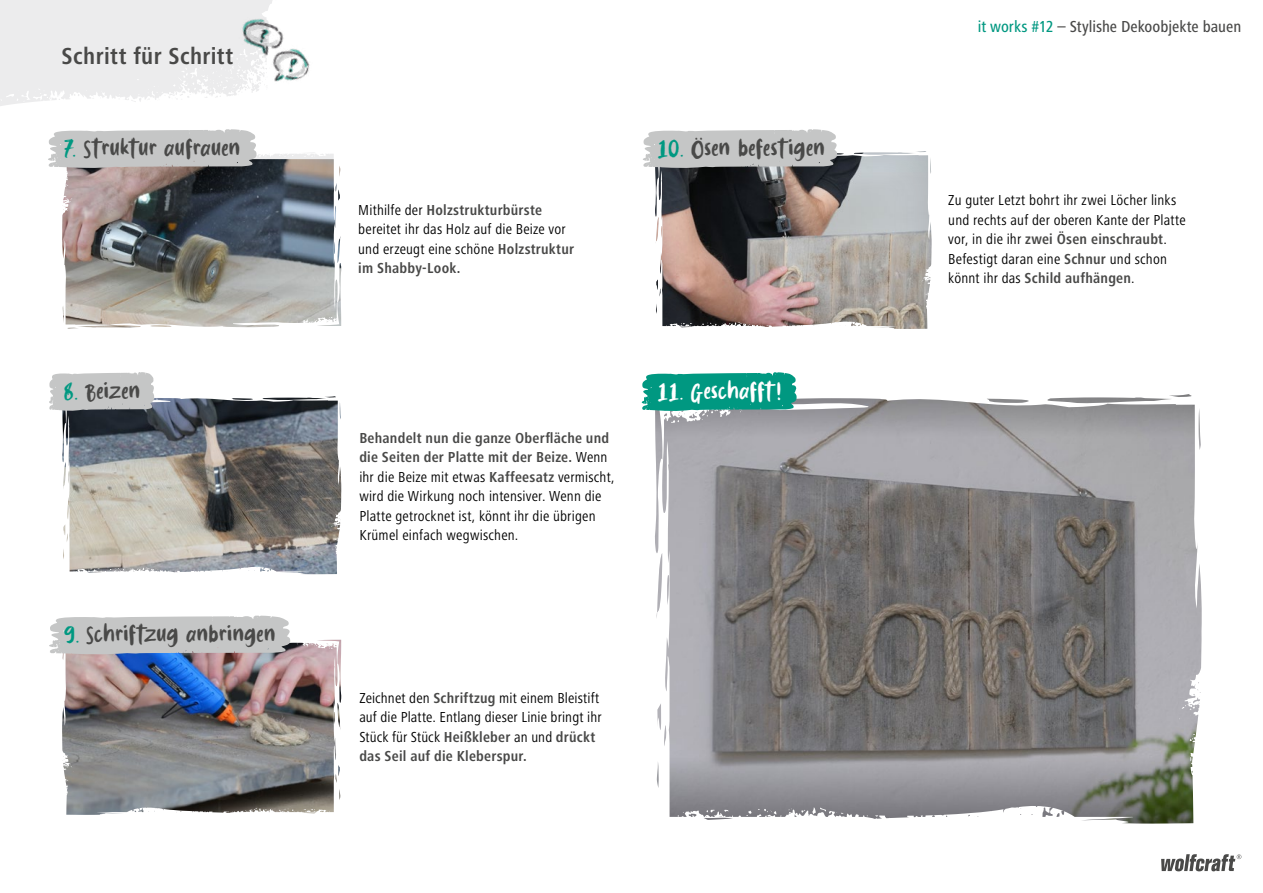
<style>
.page{position:relative;width:1263px;height:893px;background:#fff}
.page>*{position:absolute;margin:0;border:0;box-sizing:border-box;transform-origin:0 0}
.t1{font:700 condensed 24px "Frutiger Next LTW1 G";letter-spacing:.015em;color:#494948}
.t2{font:18px "Burnfolk Alt";letter-spacing:.025em;color:#494948}
.t3{font:18px "Burnfolk Alt";letter-spacing:.025em;color:#fff}
.t4{font:500 condensed 16.5px "Frutiger Next LTW1 G";color:#494948}
.t5{font:condensed 15px/19.5px "Frutiger Next LTW1 G";letter-spacing:.01em;color:#000}
.s1{color:#009881}
.s2{font-weight:700;color:#494948}
</style>
<div class="page">
<svg style="left:1161px;top:854px;width:80px;height:17px"></svg>
<div style="left:654px;top:149px;width:279px;height:180px;background:#000;opacity:.13"></div>
<svg style="left:0;top:0;width:217px;height:106px;background:#ededee"></svg>
<svg style="left:67px;top:152px;width:274px;height:177px;background:#7a7e80"></svg>
<img style="left:62px;top:169px;width:75px;height:156px">
<svg style="left:62px;top:400px;width:279px;height:174px;background:#8b8b89"></svg>
<img style="left:155px;top:396px;width:181px;height:12px">
<img style="left:65px;top:639px;width:276px;height:176px">
<img style="left:62px;top:655px;width:180px;height:126px">
<svg style="left:48px;top:129px;width:211px;height:40px;background:#c3c3c3"></svg>
<svg style="left:643px;top:129px;width:196px;height:40px;background:#c0c1c1"></svg>
<svg style="left:49px;top:372px;width:106px;height:39px;background:#c3c4c4"></svg>
<svg style="left:49px;top:616px;width:244px;height:39px;background:#c4c5c6"></svg>
<img style="left:217px;top:0;width:93px;height:97px">
<svg style="left:655px;top:404px;width:547px;height:420px;background:#8c8b8b"></svg>
<img style="left:687px;top:394px;width:505px;height:28px">
<svg style="left:641px;top:372px;width:157px;height:40px;background:#1ea18e"></svg>
<h1 class="t1" style="left:62px;top:42px;width:173px">Schritt für Schritt</h1>
<p class="t2" style="left:64px;top:136px;width:178px"><span class="s1">7.</span> Struktur aufrauen</p>
<p class="t2" style="left:658px;top:136px;width:169px"><span class="s1">10.</span> Ösen befestigen</p>
<p class="t4" style="left:978px;top:17px;width:265px"><span class="s1">it works #12</span> – Stylishe Dekoobjekte bauen</p>
<p class="t2" style="left:64px;top:379px;width:78px"><span class="s1">8.</span> Beizen</p>
<p class="t2" style="left:64px;top:622px;width:213px"><span class="s1">9.</span> Schriftzug anbringen</p>
<p class="t5" style="left:358px;top:200px;width:217px">Mithilfe der <span class="s2">Holzstrukturbürste </span>bereitet ihr das Holz auf die Beize vor und erzeugt eine schöne <span class="s2">Holzstruktur im Shabby-Look.</span></p>
<p class="t5" style="left:948px;top:191px;width:239px">Zu guter Letzt bohrt ihr zwei Löcher links und rechts auf der oberen Kante der Platte vor, in die ihr <span class="s2">zwei Ösen einschraubt</span>.<br>Befestigt daran eine <span class="s2">Schnur</span> und schon könnt ihr das <span class="s2">Schild aufhängen</span>.</p>
<p class="t5" style="left:359px;top:428px;width:257px"><span class="s2">Behandelt nun die ganze Oberfläche und die Seiten der Platte mit der Beize.</span> Wenn ihr die Beize mit etwas <span class="s2">Kaffeesatz</span> vermischt, wird die Wirkung noch intensiver. Wenn die Platte getrocknet ist, könnt ihr die übrigen Krümel einfach wegwischen.</p>
<p class="t3" style="left:658px;top:379px;width:125px">11. Geschafft !</p>
<p class="t5" style="left:359px;top:688px;width:244px">Zeichnet den <span class="s2">Schriftzug</span> mit einem Bleistift auf die Platte. Entlang dieser Linie bringt ihr Stück für Stück <span class="s2">Heißkleber</span> an und <span class="s2">drückt das Seil auf die Kleberspur.</span></p>
</div>
